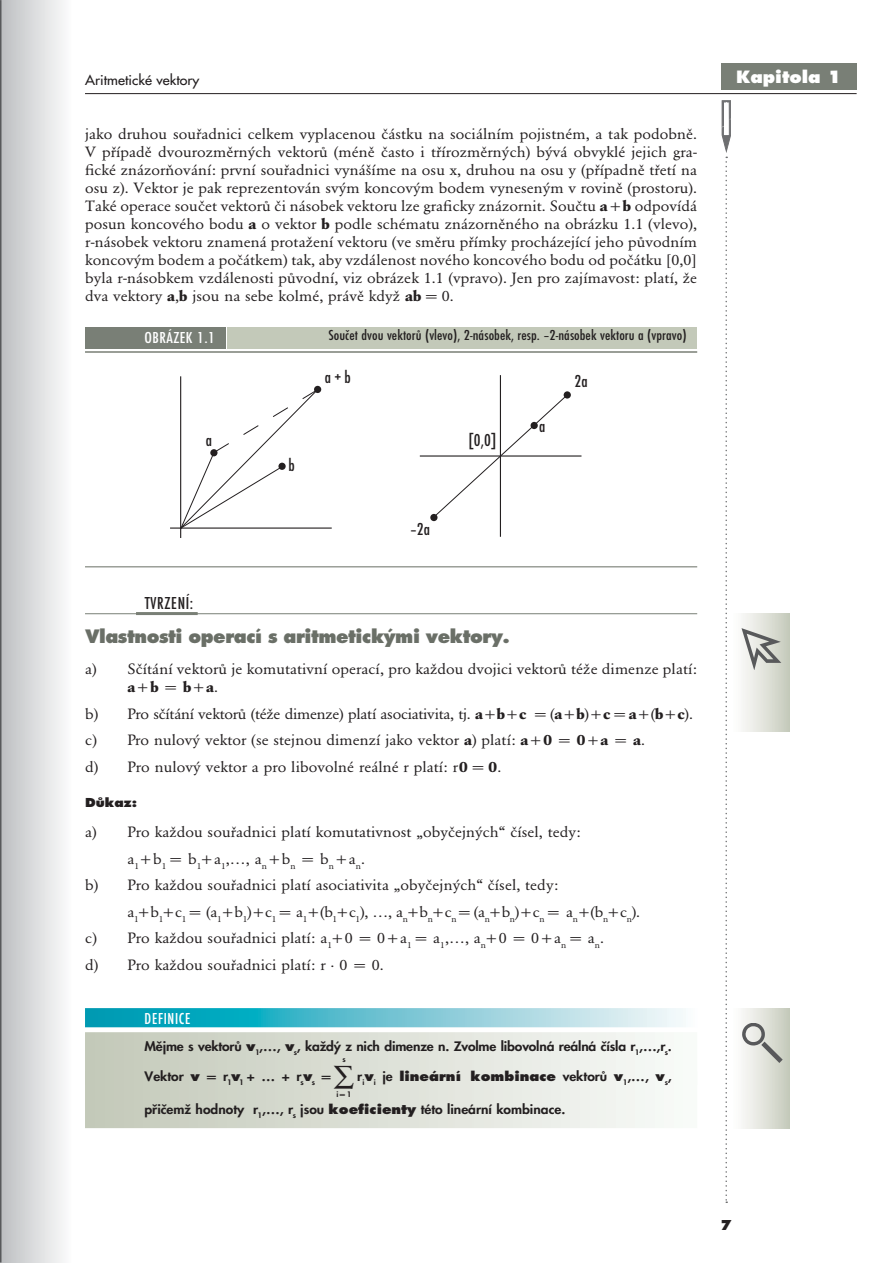
<style>
.page{position:relative;width:893px;height:1263px;background:#fff}
.page>*{position:absolute;margin:0;border:0;box-sizing:border-box;transform-origin:0 0}
.t1{font:27px "Garamond BECE";color:#231f20;scale:1.08 1}
.t2{font:800 18px "Futura CE";letter-spacing:-.025em;color:#6a6f67}
.t3{font:18px "Futura TEE Medium Condensed";letter-spacing:.04em;color:#231f20}
.t4{font:16.5px "Futura TEE Medium Condensed";letter-spacing:.04em;color:#fff;scale:1.08 1}
.t5{font:800 16.5px "Futura CE";color:#fff;scale:1.05 1}
.t6{font:16.5px "Futura TEE Medium Condensed";letter-spacing:.04em;color:#fff}
.t7{font:15px "Futura TEE Medium Condensed";letter-spacing:.005em;color:#231f20;scale:1.08 1}
.t8{font:700 15px "Futura PEE Extr";color:#231f20}
.t9{font:14.7px/18px "Garamond BECE";letter-spacing:.005em;color:#231f20;scale:1.08 1}
.t10{font:13.5px "Futura CE";letter-spacing:.005em;color:#231f20;scale:1.05 1}
.t11{font:800 12.75px "Futura CE";letter-spacing:-.01em;color:#231f20;scale:1.08 1}
.t12{font:800 12.75px "Futura CE";color:#231f20;scale:1.08 1}
.t13{font:800 12px "Futura CE";letter-spacing:.005em;color:#231f20;scale:1.08 1}
.t14{font:italic 800 7.5px "Futura CE";color:#231f20;scale:1.08 1}
.t15{font:800 7.5px "Futura CE";color:#231f20;scale:1.08 1}
.s1{font-weight:700}
.s2{font-style:inherit}
.s3{font-weight:400;font-size:13.5px}
.s4{font-weight:400;font-style:normal;font-size:7.8px}
.s5{font-style:normal}
</style>
<div class="page">
<div style="left:0;top:0;width:131px;height:1263px;background:linear-gradient(to right,#c9cbcd,#fff)"></div>
<hr style="left:0;top:0;width:1px;height:1263px;background:#58595b">
<hr style="left:85px;top:93px;width:771px;height:1px;background:#231f20">
<svg style="left:722px;top:100px;width:9px;height:1103px"></svg>
<div style="left:721px;top:63px;width:135px;height:26px;background:#797f76"></div>
<hr style="left:85px;top:566px;width:612px;height:1px;background:#797f76">
<hr style="left:136px;top:612px;width:62px;height:3px;background:#797f76">
<hr style="left:85px;top:613px;width:612px;height:1px;background:#797f76">
<svg style="left:85px;top:1008px;width:598px;height:19px;background:#68c4d3"></svg>
<div style="left:85px;top:1032px;width:612px;height:53px;background:linear-gradient(to right,#c3c8b8,#f9fbf8)"></div>
<div style="left:85px;top:1071px;width:612px;height:57px;background:linear-gradient(to right,#c3c8b8,#f9fbf8)"></div>
<div style="left:85px;top:327px;width:140px;height:21px;background:#797f76"></div>
<div style="left:227px;top:327px;width:470px;height:21px;background:#c3c9b9"></div>
<hr style="left:85px;top:351px;width:612px;height:2px;background:#797f76">
<div style="left:731px;top:613px;width:58px;height:119px;background:linear-gradient(to right,#fff,#c9cdbf)"></div>
<svg style="left:741px;top:628px;width:40px;height:42px;background:#bbbdb8"></svg>
<div style="left:731px;top:1008px;width:58px;height:120px;background:linear-gradient(to right,#fff,#c9cdbf)"></div>
<svg style="left:742px;top:1023px;width:40px;height:40px;background:#c6c8c2"></svg>
<hr style="left:500px;top:375px;width:1px;height:162px;background:#231f20">
<hr style="left:420px;top:455px;width:161px;height:2px;background:#231f20">
<svg style="left:432px;top:393px;width:137px;height:125px"></svg>
<div style="left:430px;top:514px;width:7px;height:7px;background:#231f20;border-radius:50%"></div>
<div style="left:564px;top:391px;width:7px;height:8px;background:#231f20;border-radius:50%"></div>
<div style="left:530px;top:422px;width:8px;height:7px;background:#231f20;border-radius:50%"></div>
<hr style="left:180px;top:376px;width:1px;height:162px;background:#231f20">
<hr style="left:170px;top:528px;width:162px;height:1px;background:#231f20">
<div style="left:314px;top:386px;width:7px;height:7px;background:#231f20;border-radius:50%"></div>
<svg style="left:179px;top:388px;width:140px;height:142px"></svg>
<p class="t10" style="left:85px;top:74px;width:111px">Aritmetické vektory</p>
<p class="t9" style="left:85px;top:126px;width:568px;text-align:justify">jako druhou souřadnici celkem vyplacenou částku na sociálním pojistném, a tak podobně.<br>V případě dvourozměrných vektorů (méně často i třírozměrných) bývá obvyklé jejich gra&shy;fické znázorňování: první souřadnici vynášíme na osu x, druhou na osu y (případně třetí na osu z). Vektor je pak reprezentován svým koncovým bodem vyneseným v rovině (prostoru).<br>Také operace součet vektorů či násobek vektoru lze graficky znázornit. Součtu <span class="s1">a</span> + <span class="s1">b</span> odpovídá posun koncového bodu <span class="s1">a</span> o vektor <span class="s1">b</span> podle schématu znázorněného na obrázku 1.1 (vlevo), r-násobek vektoru znamená protažení vektoru (ve směru přímky procházející jeho původním koncovým bodem a počátkem) tak, aby vzdálenost nového koncového bodu od počátku [0,0] byla r-násobkem vzdálenosti původní, viz obrázek 1.1 (vpravo). Jen pro zajímavost: platí, že dva vektory <span class="s1">a</span>,<span class="s1">b</span> jsou na sebe kolmé, právě když <span class="s1">ab</span> = 0.</p>
<p class="t4" style="left:145px;top:330px;width:67px">OBRÁZEK 1.1</p>
<p class="t7" style="left:328px;top:328px;width:333px">Součet dvou vektorů (vlevo), 2-násobek, resp. –2-násobek vektoru a (vpravo)</p>
<p class="t3" style="left:325px;top:369px;width:28px">a + b</p>
<p class="t3" style="left:206px;top:432px;width:8px">a</p>
<p class="t3" style="left:468px;top:432px;width:30px">[0,0]</p>
<p class="t3" style="left:288px;top:457px;width:8px">b</p>
<p class="t3" style="left:410px;top:521px;width:21px">–2a</p>
<p class="t3" style="left:539px;top:418px;width:8px">a</p>
<p class="t3" style="left:575px;top:373px;width:15px">2a</p>
<p class="t3" style="left:145px;top:595px;width:50px">TVRZENÍ:</p>
<p class="t2" style="left:85px;top:628px;width:426px">Vlastnosti operací s aritmetickými vektory.</p>
<p class="t9" style="left:128px;top:661px;width:529px;text-indent:-43px">a) Sčítání vektorů je komutativní operací, pro každou dvojici vektorů téže dimenze platí: <span class="s1">a</span> + <span class="s1">b</span> = <span class="s1">b</span> + <span class="s1">a</span>.</p>
<p class="t9" style="left:85px;top:701px;width:564px;line-height:26.5px">b) Pro sčítání vektorů (téže dimenze) platí asociativita, tj. <span class="s1">a</span> + <span class="s1">b</span> + <span class="s1">c</span> = (<span class="s1">a</span> + <span class="s1">b</span>) + <span class="s1">c</span> = <span class="s1">a</span> + (<span class="s1">b</span> + <span class="s1">c</span>). c) Pro nulový vektor (se stejnou dimenzí jako vektor <span class="s1">a</span>) platí: <span class="s1">a</span> + <span class="s1">0</span> = <span class="s1">0</span> + <span class="s1">a</span> = <span class="s1">a</span>.<br>d) Pro nulový vektor a pro libovolné reálné r platí: r<span class="s1">0</span> = <span class="s1">0</span>.</p>
<p class="t13" style="left:85px;top:797px;width:50px">Důkaz:</p>
<p class="t9" style="left:85px;top:825px;width:461px">a) Pro každou souřadnici platí komutativnost „obyčejných“ čísel, tedy:</p>
<p class="t9" style="left:128px;top:851px;width:221px">a<sub>1</sub> + b<sub>1</sub> = b<sub>1</sub>+ a<sub>1</sub>,…, a<sub>n</sub> + b<sub>n</sub> = b<sub>n</sub> + a<sub>n</sub>.</p>
<p class="t9" style="left:85px;top:877px;width:440px">b) Pro každou souřadnici platí asociativita „obyčejných“ čísel, tedy:</p>
<p class="t9" style="left:128px;top:904px;width:476px">a<sub>1</sub>+ b<sub>1</sub>+ c<sub>1</sub> = (a<sub>1</sub> + b<sub>1</sub>) + c<sub>1</sub> = a<sub>1</sub> + (b<sub>1</sub>+ c<sub>1</sub>), …, a<sub>n</sub>+ b<sub>n</sub>+ c<sub>n</sub> = (a<sub>n</sub>+ b<sub>n</sub>) + c<sub>n</sub> = a<sub>n</sub> + (b<sub>n</sub>+ c<sub>n</sub>).</p>
<p class="t9" style="left:85px;top:930px;width:482px">c) Pro každou souřadnici platí: a<sub>1</sub>+ 0 = 0 + a<sub>1</sub> = a<sub>1</sub>,…, a<sub>n</sub>+ 0 = 0 + a<sub>n</sub> = a<sub>n</sub>.</p>
<p class="t9" style="left:85px;top:957px;width:278px">d) Pro každou souřadnici platí: r · 0 = 0.</p>
<p class="t6" style="left:145px;top:1011px;width:47px">DEFINICE</p>
<p class="t11" style="left:145px;top:1040px;width:490px">Mějme s vektorů <span class="s2">v</span><sub>1</sub>,…, <span class="s2">v</span><sub>s</sub>, každý z nich dimenze n. Zvolme libovolná reálná čísla r<sub>1</sub>,…,r<sub>s</sub>.</p>
<p class="t11" style="left:145px;top:1070px;width:174px">Vektor <span class="s2">v</span> <span class="s3">=</span> r<sub>1</sub><span class="s2">v</span><sub>1</sub> + … + r<sub>s</sub><span class="s2">v</span><sub>s</sub> <span class="s3">=</span></p>
<p class="t15" style="left:342px;top:1056px;width:5px">s</p>
<h1 class="t1" style="left:333px;top:1065px;width:21px">∑</h1>
<p class="t14" style="left:336px;top:1090px;width:15px">i <span class="s4">=</span> <span class="s5">1</span></p>
<p class="t12" style="left:357px;top:1070px;width:293px"><span class="s2">r</span><sub>i</sub>v<sub>i</sub> <span class="s2">je</span> lineární kombinace <span class="s2">vektorů</span> v<sub>1</sub><span class="s2">,…,</span> v<sub>s</sub><span class="s2">,</span></p>
<p class="t11" style="left:145px;top:1103px;width:391px">přičemž hodnoty r<sub>1</sub>,…, r<sub>s</sub> jsou <span class="s2">koeficienty</span> této lineární kombinace.</p>
<p class="t5" style="left:736px;top:69px;width:102px">Kapitola 1</p>
<p class="t8" style="left:722px;top:1218px;width:11px">7</p>
</div>
